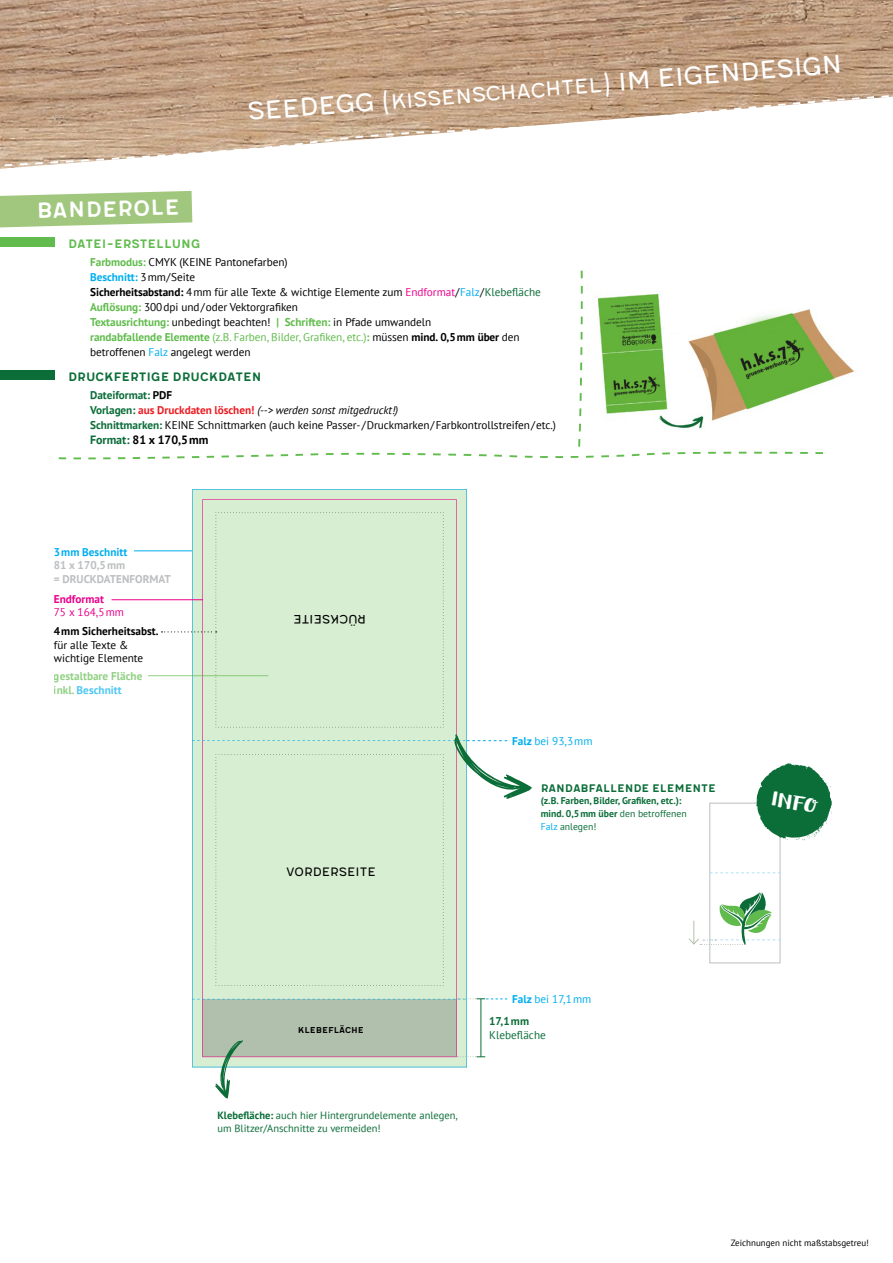
<style>
.page{position:relative;width:893px;height:1263px;background:#fff}
.page>*{position:absolute;margin:0;border:0;box-sizing:border-box;transform-origin:0 0}
.t1{font:31.5px "Meltow San 100";color:#fff}
.t2{font:27px "Meltow San 200 Handmade";color:#fff}
.t3{font:22.5px "Meltow Brush";color:#fff}
.t4{font:15px "Meltow San 200";color:#0b6d38}
.t5{font:15px "Meltow San 100";color:#000}
.t6{font:15px "Meltow San 200";color:#61bc4d}
.t7{font:13.5px "Meltow San 200";letter-spacing:-.005em;color:#0b6d38}
.t8{font:700 12px "PT Sans";letter-spacing:-.005em;color:#000}
.t9{font:11.25px/15px "PT Sans";letter-spacing:-.005em;color:#000}
.t10{font:700 11.25px/13.5px "PT Sans";color:#61bc4d}
.t11{font:700 11.25px/13.5px "PT Sans";color:#bcbec0}
.t12{font:11.25px "PT Sans";color:#00aeef}
.t13{font:700 11.25px "PT Sans";color:#000}
.t14{font:700 11.25px "PT Sans";color:#00aeef}
.t15{font:11.25px "PT Sans";color:#0b6d38}
.t16{font:11.25px "PT Sans";color:#ec008c}
.t17{font:700 11.25px "PT Sans";color:#ec008c}
.t18{font:700 11.25px "PT Sans";color:#0b6d38}
.t19{font:10.5px/12.8px "PT Sans";color:#0b6d38}
.t20{font:10.5px "Meltow San 200";color:#000}
.t21{font:700 9.75px/12.8px "PT Sans";color:#0b6d38}
.t22{font:9px "PT Sans";color:#000}
.s1{font-size:25.5px}
.s2{font-weight:700;color:#61bc4d}
.s3{font-weight:700;color:#00aeef}
.s4{font-weight:700}
.s5{color:#ec008c}
.s6{color:#00aeef}
.s7{color:#0b6d38}
.s8{color:#61bc4d}
.s9{font-weight:700;color:#0b6d38}
.s10{font-weight:700;color:#ed1d24}
.s11{font-style:italic}
.s12{font-weight:400}
.s13{font-weight:400;color:#00aeef}
</style>
<div class="page">
<img style="left:823px;top:336px;width:32px;height:49px">
<svg style="left:192px;top:489px;width:275px;height:578px;background:#ceead3"></svg>
<svg style="left:202px;top:499px;width:255px;height:558px;background:#c1cfbb"></svg>
<svg style="left:0;top:191px;width:193px;height:55px"></svg>
<div style="left:0;top:237px;width:54px;height:9px;background:#61bc4d"></div>
<svg style="left:58px;top:270px;width:765px;height:189px"></svg>
<div style="left:0;top:370px;width:54px;height:9px;background:#0b6d38"></div>
<div style="left:709px;top:803px;width:71px;height:160px;border:1px solid #bcbec0"></div>
<svg style="left:710px;top:872px;width:70px;height:1px"></svg>
<svg style="left:689px;top:892px;width:91px;height:53px"></svg>
<svg style="left:756px;top:763px;width:76px;height:78px"></svg>
<hr style="left:480px;top:999px;width:1px;height:58px;background:#0b6d38">
<svg style="left:457px;top:1056px;width:28px;height:1px"></svg>
<svg style="left:192px;top:998px;width:315px;height:2px"></svg>
<hr style="left:148px;top:675px;width:120px;height:1px;background:#61bc4d">
<svg style="left:161px;top:512px;width:283px;height:216px;background:#daeed7"></svg>
<hr style="left:112px;top:599px;width:91px;height:1px;background:#ec008c">
<hr style="left:134px;top:550px;width:58px;height:1px;background:#00aeef">
<svg style="left:192px;top:734px;width:340px;height:252px"></svg>
<svg style="left:215px;top:1040px;width:28px;height:59px"></svg>
<img style="left:0;top:0;width:893px;height:169px">
<svg style="left:0;top:95px;width:893px;height:72px"></svg>
<h1 class="t1" style="left:246px;top:97px;width:598px;rotate:-5deg">seedegg <span class="s1">(Kissenschachtel)</span> im Eigendesign</h1>
<h2 class="t2" style="left:36px;top:195px;width:145px;rotate:-2deg">banderole</h2>
<h3 class="t6" style="left:68px;top:235px;width:134px">datei-Erstellung</h3>
<p class="t9" style="left:90px;top:254px;width:452px"><span class="s2">Farbmodus:</span> CMYK (KEINE Pantonefarben)<br><span class="s3">Beschnitt:</span> 3mm/Seite<br><span class="s4">Sicherheitsabstand:</span> 4mm für alle Texte &amp; wichtige Elemente zum <span class="s5">Endformat</span>/<span class="s6">Falz</span>/<span class="s7">Klebefläche </span><span class="s2">Auflösung:</span> 300dpi und/oder Vektorgrafiken<br><span class="s2">Textausrichtung:</span> unbedingt beachten! <span class="s2">| Schriften:</span> in Pfade umwandeln<br><span class="s2">randabfallende Elemente</span> <span class="s8">(z.B. Farben, Bilder, Grafiken, etc.)</span><span class="s2">:</span> müssen <span class="s4">mind. 0,5mm über</span> den betroffenen <span class="s6">Falz</span> angelegt werden</p>
<h3 class="t4" style="left:68px;top:368px;width:195px">Druckfertige Druckdaten</h3>
<p class="t9" style="left:90px;top:387px;width:467px"><span class="s9">Dateiformat:</span> <span class="s4">PDF<br></span><span class="s9">Vorlagen:</span> <span class="s10">aus Druckdaten löschen!</span> <span class="s11">(--&gt; werden sonst mitgedruckt!)<br></span><span class="s9">Schnittmarken:</span> KEINE Schnittmarken (auch keine Passer-/Druckmarken/Farbkontrollstreifen/etc.)</p>
<p class="t8" style="left:90px;top:432px;width:120px"><span class="s7">Format:</span> 81 x 170,5mm</p>
<p class="t14" style="left:54px;top:544px;width:75px">3mm Beschnitt</p>
<p class="t11" style="left:54px;top:558px;width:119px">81 x 170,5mm<br>= DRUCKDATENFORMAT</p>
<p class="t17" style="left:54px;top:591px;width:52px">Endformat</p>
<p class="t16" style="left:54px;top:605px;width:72px">75 x 164,5mm</p>
<p class="t13" style="left:54px;top:624px;width:106px">4mm Sicherheitsabst.</p>
<p class="t9" style="left:54px;top:638px;width:91px;line-height:13.5px">für alle Texte &amp; wichtige Elemente</p>
<p class="t10" style="left:54px;top:669px;width:90px">gestaltbare Fläche inkl. <span class="s6">Beschnitt</span></p>
<h3 class="t5" style="left:366px;top:627px;width:74px;rotate:-180deg">rückseite</h3>
<h3 class="t5" style="left:286px;top:863px;width:91px">Vorderseite</h3>
<p class="t12" style="left:512px;top:734px;width:82px"><span class="s4">Falz</span> bei 93,3mm</p>
<p class="t7" style="left:541px;top:780px;width:177px">randabfallende Elemente</p>
<p class="t21" style="left:541px;top:794px;width:147px">(z.B. Farben, Bilder, Grafiken, etc.): mind. 0,5mm über <span class="s12">den betroffenen<br></span><span class="s13">Falz</span> <span class="s12">anlegen!</span></p>
<h3 class="t3" style="left:774px;top:785px;width:48px;rotate:10deg">INFO</h3>
<p class="t20" style="left:298px;top:1024px;width:68px">Klebefläche</p>
<p class="t19" style="left:217px;top:1108px;width:242px"><span class="s4">Klebefläche:</span> auch hier Hintergrundelemente anlegen, um Blitzer/Anschnitte zu vermeiden!</p>
<p class="t12" style="left:512px;top:992px;width:81px"><span class="s4">Falz</span> bei 17,1mm</p>
<p class="t18" style="left:489px;top:1014px;width:41px">17,1mm</p>
<p class="t15" style="left:489px;top:1028px;width:58px">Klebefläche</p>
<p class="t22" style="left:731px;top:1237px;width:140px">Zeichnungen nicht maßstabsgetreu!</p>
</div>
